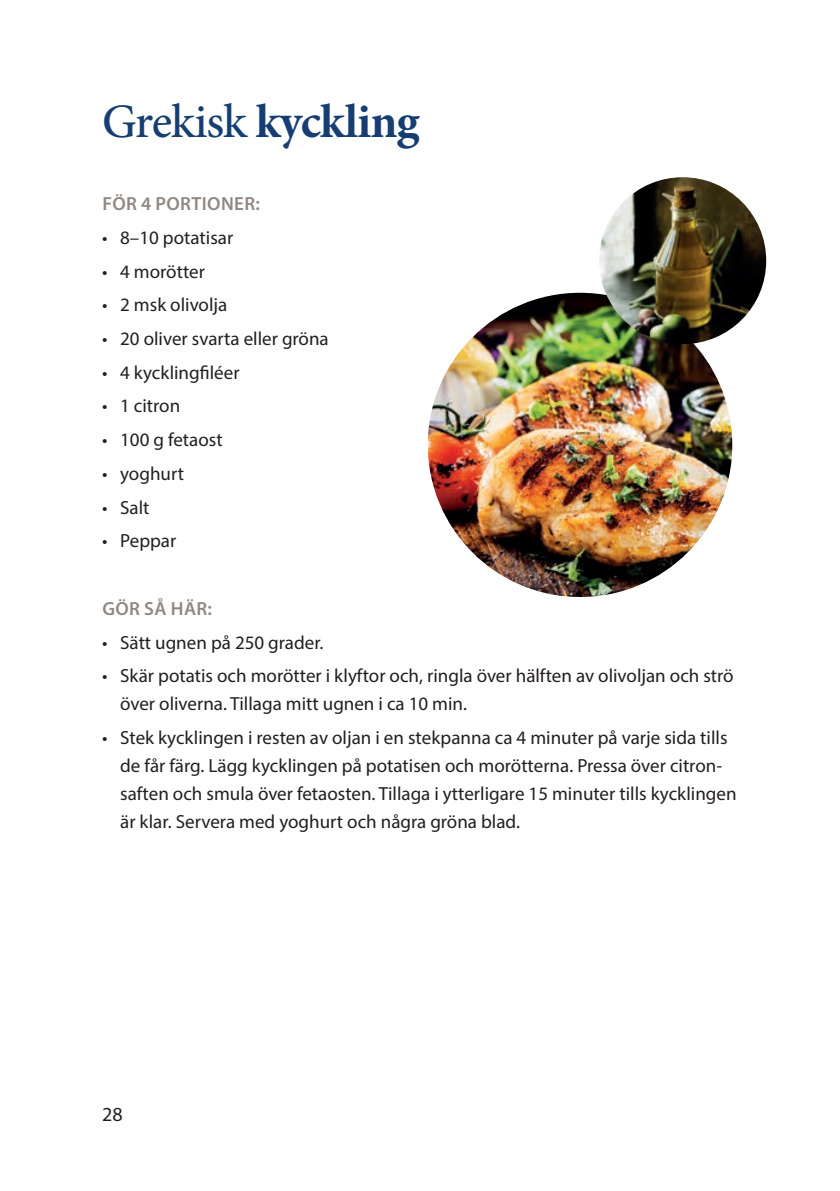
<style>
.page{position:relative;width:840px;height:1191px;background:#fff}
.page>*{position:absolute;margin:0;border:0;box-sizing:border-box;transform-origin:0 0}
.t1{font:700 48px "Minion Pro";letter-spacing:-.02em;color:#163e72}
.t2{font:20px "Myriad Pro";color:#231f20}
.t3{font:19px/28px "Myriad Pro";color:#231f20}
.t4{font:600 19px "Myriad Pro";letter-spacing:.02em;color:#918883}
.s1{font-weight:500}
</style>
<div class="page">
<img style="left:427px;top:293px;width:304px;height:304px;border-radius:152px">
<img style="left:598px;top:177px;width:167px;height:167px;border-radius:83px">
<h1 class="t1" style="left:102px;top:88px;width:319px"><span class="s1">Grekisk</span> kyckling</h1>
<p class="t4" style="left:102px;top:192px;width:159px">FÖR 4 PORTIONER:</p>
<p class="t3" style="left:102px;top:223px;width:133px">• 8–10 potatisar</p>
<p class="t3" style="left:102px;top:257px;width:104px">• 4 morötter</p>
<p class="t3" style="left:102px;top:291px;width:127px">• 2 msk olivolja</p>
<p class="t3" style="left:102px;top:324px;width:228px">• 20 oliver svarta eller gröna</p>
<p class="t3" style="left:102px;top:358px;width:139px">• 4 kycklingfiléer</p>
<p class="t3" style="left:102px;top:392px;width:80px">• 1 citron</p>
<p class="t3" style="left:102px;top:425px;width:122px">• 100 g fetaost</p>
<p class="t3" style="left:102px;top:459px;width:83px">• yoghurt</p>
<p class="t3" style="left:102px;top:493px;width:49px">• Salt</p>
<p class="t3" style="left:102px;top:526px;width:76px">• Peppar</p>
<p class="t4" style="left:102px;top:596px;width:111px">GÖR SÅ HÄR:</p>
<p class="t3" style="left:102px;top:628px;width:223px">• Sätt ugnen på 250 grader.</p>
<p class="t3" style="left:120px;top:661px;width:614px;text-indent:-18px">• Skär potatis och morötter i klyftor och, ringla över hälften av olivoljan och strö över oliverna. Tillaga mitt ugnen i ca 10 min.</p>
<p class="t3" style="left:120px;top:723px;width:617px;text-indent:-18px">• Stek kycklingen i resten av oljan i en stekpanna ca 4 minuter på varje sida tills de får färg. Lägg kycklingen på potatisen och morötterna. Pressa över citron&shy;saften och smula över fetaosten. Tillaga i ytterligare 15 minuter tills kycklingen är klar. Servera med yoghurt och några gröna blad.</p>
<p class="t2" style="left:102px;top:1101px;width:22px">28</p>
</div>
